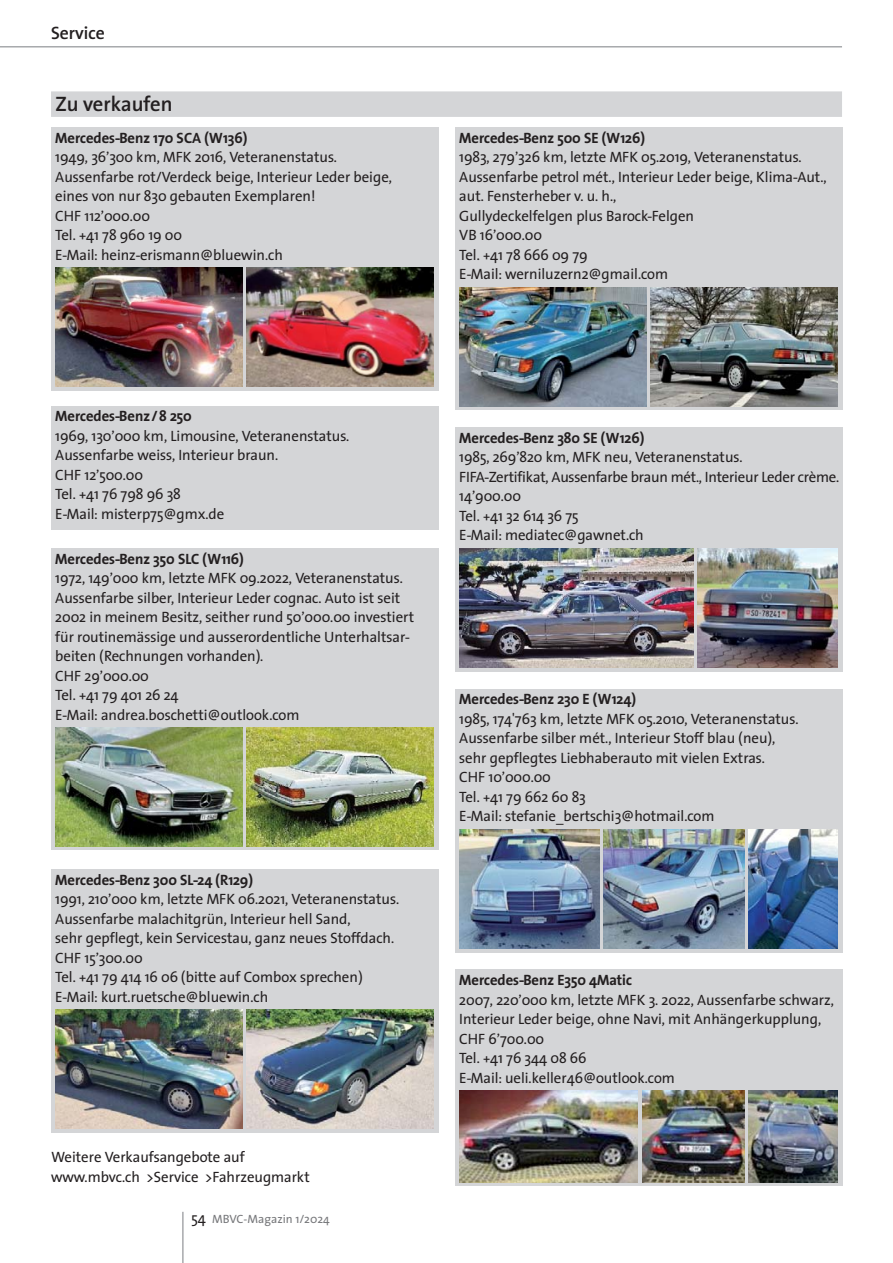
<style>
.page{position:relative;width:893px;height:1263px;background:#fff}
.page>*{position:absolute;margin:0;border:0;box-sizing:border-box;transform-origin:0 0}
.t1{font:600 21px "Thesis Sans";color:#231f20}
.t2{font:600 18px "Thesis Sans";color:#231f20}
.t3{font:15px/19.5px "Thesis Sans";color:#231f20}
.t4{font:700 15px "Thesis Sans";color:#231f20}
.t5{font:12px "The Sans";color:#77787b}
.s1{font-family:"Thesis Sans";font-size:15px;color:#231f20}
</style>
<div class="page">
<hr style="left:182px;top:1212px;width:2px;height:51px;background:#a7a9ac">
<hr style="left:0;top:46px;width:842px;height:2px;background:#a7a9ac">
<div style="left:51px;top:128px;width:387px;height:263px;background:#d4d5d7"></div>
<div style="left:51px;top:91px;width:791px;height:26px;background:#d4d5d7"></div>
<div style="left:455px;top:128px;width:387px;height:282px;background:#d4d5d7"></div>
<img style="left:459px;top:287px;width:187px;height:119px">
<img style="left:651px;top:287px;width:187px;height:119px">
<div style="left:51px;top:549px;width:387px;height:301px;background:#d4d5d7"></div>
<img style="left:55px;top:727px;width:187px;height:119px">
<img style="left:247px;top:727px;width:187px;height:119px">
<div style="left:455px;top:427px;width:387px;height:245px;background:#d4d5d7"></div>
<img style="left:697px;top:549px;width:141px;height:119px">
<img style="left:55px;top:268px;width:187px;height:119px">
<img style="left:247px;top:268px;width:187px;height:119px">
<div style="left:455px;top:970px;width:387px;height:216px;background:#d4d5d7"></div>
<img style="left:459px;top:1091px;width:179px;height:91px">
<img style="left:642px;top:1091px;width:102px;height:91px">
<img style="left:748px;top:1091px;width:90px;height:91px">
<div style="left:51px;top:870px;width:387px;height:263px;background:#d4d5d7"></div>
<img style="left:55px;top:1010px;width:187px;height:119px">
<img style="left:247px;top:1010px;width:187px;height:119px">
<img style="left:459px;top:549px;width:234px;height:119px">
<div style="left:455px;top:689px;width:387px;height:263px;background:#d4d5d7"></div>
<img style="left:459px;top:829px;width:141px;height:119px">
<img style="left:604px;top:829px;width:140px;height:119px">
<img style="left:748px;top:829px;width:90px;height:119px">
<div style="left:51px;top:406px;width:387px;height:123px;background:#d4d5d7"></div>
<p class="t2" style="left:51px;top:26px;width:55px">Service</p>
<h1 class="t1" style="left:56px;top:95px;width:118px">Zu verkaufen</h1>
<p class="t4" style="left:55px;top:132px;width:194px">Mercedes-Benz 170 SCA (W136)</p>
<p class="t3" style="left:55px;top:149px;width:338px">1949, 36’300 km, MFK 2016, Veteranenstatus.<br>Aussenfarbe rot/Verdeck beige, Interieur Leder beige, eines von nur 830 gebauten Exemplaren!<br>CHF 112’000.00<br>Tel. +41 78 960 19 00<br>E-Mail: heinz-erismann@bluewin.ch</p>
<p class="t4" style="left:459px;top:132px;width:187px">Mercedes-Benz 500 SE (W126)</p>
<p class="t3" style="left:459px;top:149px;width:369px">1983, 279’326 km, letzte MFK 05.2019, Veteranenstatus.<br>Aussenfarbe petrol mét., Interieur Leder beige, Klima-Aut., aut. Fensterheber v. u. h.,<br>Gullydeckelfelgen plus Barock-Felgen<br>VB 16’000.00<br>Tel. +41 78 666 09 79<br>E-Mail: werniluzern2@gmail.com</p>
<p class="t4" style="left:55px;top:410px;width:138px">Mercedes-Benz/8 250</p>
<p class="t3" style="left:55px;top:428px;width:296px">1969, 130’000 km, Limousine, Veteranenstatus.<br>Aussenfarbe weiss, Interieur braun.<br>CHF 12’500.00<br>Tel. +41 76 798 96 38<br>E-Mail: misterp75@gmx.de</p>
<p class="t4" style="left:55px;top:553px;width:190px">Mercedes-Benz 350 SLC (W116)</p>
<p class="t3" style="left:55px;top:570px;width:360px">1972, 149’000 km, letzte MFK 09.2022, Veteranenstatus.<br>Aussenfarbe silber, Interieur Leder cognac. Auto ist seit 2002 in meinem Besitz, seither rund 50’000.00 investiert für routinemässige und ausserordentliche Unterhaltsar&shy;beiten (Rechnungen vorhanden).<br>CHF 29’000.00<br>Tel. +41 79 401 26 24<br>E-Mail: andrea.boschetti@outlook.com</p>
<p class="t4" style="left:55px;top:874px;width:199px">Mercedes-Benz 300 SL-24 (R129)</p>
<p class="t3" style="left:55px;top:891px;width:345px">1991, 210’000 km, letzte MFK 06.2021, Veteranenstatus.<br>Aussenfarbe malachitgrün, Interieur hell Sand,<br>sehr gepflegt, kein Servicestau, ganz neues Stoffdach.<br>CHF 15’300.00<br>Tel. +41 79 414 16 06 (bitte auf Combox sprechen)<br>E-Mail: kurt.ruetsche@bluewin.ch</p>
<p class="t3" style="left:51px;top:1149px;width:260px">Weitere Verkaufsangebote auf www.mbvc.ch &gt;Service &gt;Fahrzeugmarkt</p>
<p class="t5" style="left:191px;top:1214px;width:140px"><span class="s1">54</span> MBVC-Magazin 1/2024</p>
<p class="t4" style="left:459px;top:432px;width:186px">Mercedes-Benz 380 SE (W126)</p>
<p class="t3" style="left:459px;top:449px;width:381px">1985, 269’820 km, MFK neu, Veteranenstatus.<br>FIFA-Zertifikat, Aussenfarbe braun mét., Interieur Leder crème.<br>14’900.00<br>Tel. +41 32 614 36 75<br>E-Mail: mediatec@gawnet.ch</p>
<p class="t4" style="left:459px;top:693px;width:178px">Mercedes-Benz 230 E (W124)</p>
<p class="t3" style="left:459px;top:710px;width:341px">1985, 174'763 km, letzte MFK 05.2010, Veteranenstatus.<br>Aussenfarbe silber mét., Interieur Stoff blau (neu), sehr gepflegtes Liebhaberauto mit vielen Extras.<br>CHF 10’000.00<br>Tel. +41 79 662 60 83<br>E-Mail: stefanie_bertschi3@hotmail.com</p>
<p class="t4" style="left:459px;top:974px;width:174px">Mercedes-Benz E350 4Matic</p>
<p class="t3" style="left:459px;top:991px;width:376px">2007, 220’000 km, letzte MFK 3. 2022, Aussenfarbe schwarz, Interieur Leder beige, ohne Navi, mit Anhängerkupplung, CHF 6’700.00<br>Tel. +41 76 344 08 66<br>E-Mail: ueli.keller46@outlook.com</p>
</div>
